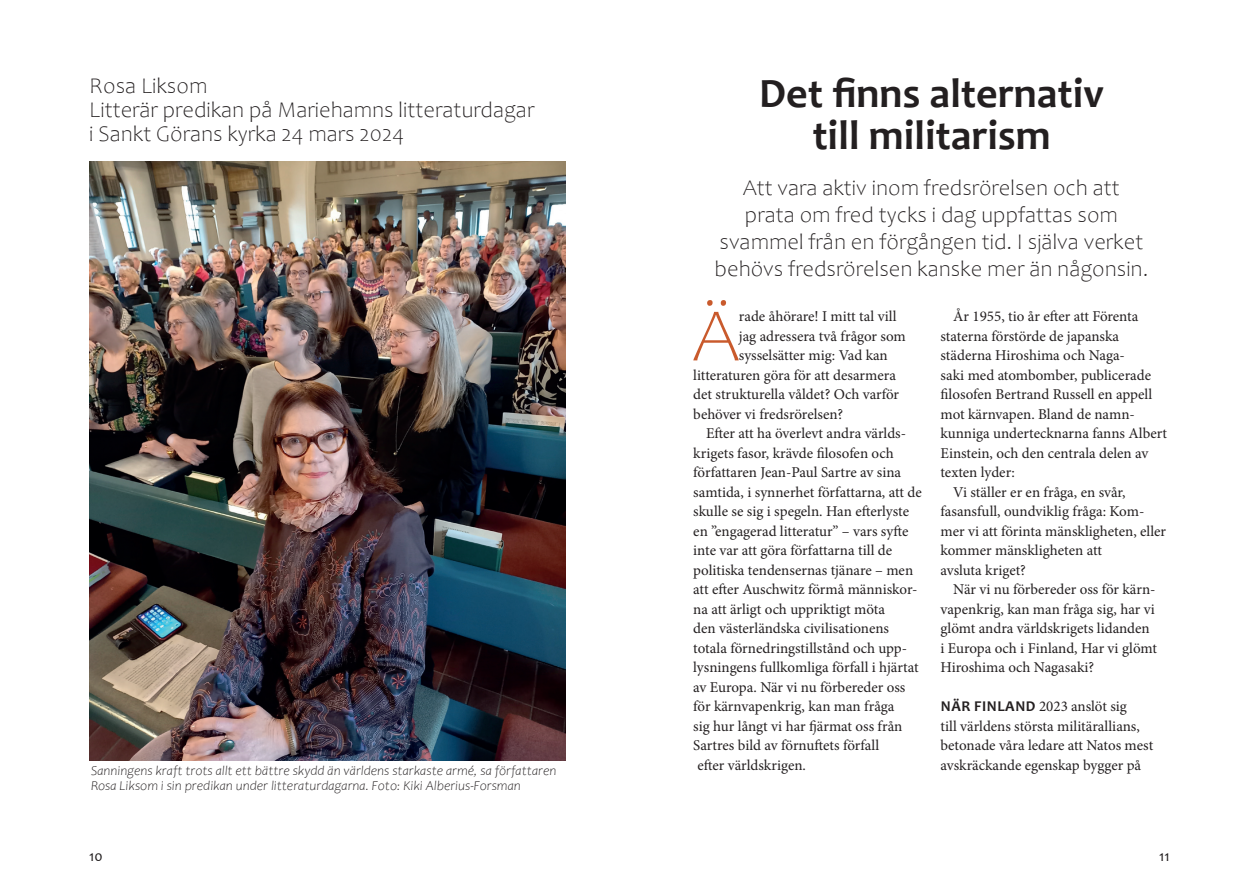
<style>
.page{position:relative;width:1259px;height:893px;background:#fff}
.page>*{position:absolute;margin:0;border:0;box-sizing:border-box;transform-origin:0 0}
.Brödtext{font:300 76.35px "Candara";color:#c95a2c}
.Rubrik{font:700 42px/42px "Candara";color:#231f20;text-align:center}
.Ingress{font:300 22.5px/24px "Candara";color:#231f20}
.Brödtext-2{font:15px/19.5px "Minion Pro";color:#231f20}
.t1{font:15px "Candara";color:#231f20}
.Bildtext{font:italic 300 13.5px/15px "Candara";color:#231f20}
.s1{font-family:"Candara";font-weight:700}
</style>
<div class="page">
<img style="left:89px;top:161px;width:477px;height:599px">
<p class="Ingress" style="left:89px;top:74px;width:120px">Rosa Liksom</p>
<p class="Ingress" style="left:89px;top:98px;width:446px">Litterär predikan på Mariehamns litteraturdagar i Sankt Görans kyrka 24 mars 2024</p>
<p class="Bildtext" style="left:91px;top:763px;width:467px">Sanningens kraft trots allt ett bättre skydd än världens starkaste armé, sa författaren<br>Rosa Liksom i sin predikan under litteraturdagarna. Foto: Kiki Alberius-Forsman</p>
<p class="Rubrik" style="left:759px;top:72px;width:346px">Det finns alternativ till militarism</p>
<p class="Ingress" style="left:743px;top:177px;width:378px">Att vara aktiv inom fredsrörelsen och att</p>
<p class="Ingress" style="left:745px;top:204px;width:374px">prata om fred tycks i dag uppfattas som</p>
<p class="Ingress" style="left:719px;top:231px;width:425px">svammel från en förgången tid. I själva verket</p>
<p class="Ingress" style="left:714px;top:258px;width:435px">behövs fredsrörelsen kanske mer än någonsin.</p>
<p class="Brödtext" style="left:693px;top:294px;width:47px">Ä</p>
<p class="Brödtext-2" style="left:739px;top:307px;width:159px">rade åhörare! I mitt tal vill</p>
<p class="Brödtext-2" style="left:739px;top:326px;width:168px">jag adressera två frågor som</p>
<p class="Brödtext-2" style="left:739px;top:346px;width:150px">sysselsätter mig: Vad kan</p>
<p class="Brödtext-2" style="left:693px;top:365px;width:204px">litteraturen göra för att desarmera</p>
<p class="Brödtext-2" style="left:693px;top:385px;width:207px">det strukturella våldet? Och varför</p>
<p class="Brödtext-2" style="left:693px;top:404px;width:151px">behöver vi fredsrörelsen?</p>
<p class="Brödtext-2" style="left:693px;top:424px;width:230px;text-indent:13px">Efter att ha överlevt andra världs&shy;krigets fasor, krävde filosofen och författaren Jean-Paul Sartre av sina samtida, i synnerhet författarna, att de skulle se sig i spegeln. Han efterlyste en ”engagerad litteratur” – vars syfte inte var att göra författarna till de politiska tendensernas tjänare – men att efter Auschwitz förmå människor&shy;na att ärligt och uppriktigt möta<br>den västerländska civilisationens totala förnedringstillstånd och upp&shy;lysningens fullkomliga förfall i hjärtat av Europa. När vi nu förbereder oss för kärnvapenkrig, kan man fråga<br>sig hur långt vi har fjärmat oss från Sartres bild av förnuftets förfall</p>
<p class="Brödtext-2" style="left:697px;top:755px;width:110px">efter världskrigen.</p>
<p class="Brödtext-2" style="left:940px;top:307px;width:199px;text-indent:13px">År 1955, tio år efter att Förenta staterna förstörde de japanska</p>
<p class="Brödtext-2" style="left:940px;top:346px;width:228px">städerna Hiroshima och Naga-<br>saki med atombomber, publicerade filosofen Bertrand Russell en appell mot kärnvapen. Bland de namn&shy;kunniga undertecknarna fanns Albert<br>Einstein, och den centrala delen av texten lyder:</p>
<p class="Brödtext-2" style="left:940px;top:482px;width:227px;text-indent:13px">Vi ställer er en fråga, en svår, fasansfull, oundviklig fråga: Kom&shy;mer vi att förinta mänskligheten, eller kommer mänskligheten att</p>
<p class="Brödtext-2" style="left:940px;top:560px;width:87px">avsluta kriget?</p>
<p class="Brödtext-2" style="left:940px;top:580px;width:218px;text-indent:13px">När vi nu förbereder oss för kärn&shy;vapenkrig, kan man fråga sig, har vi glömt andra världskrigets lidanden i Europa och i Finland, Har vi glömt<br>Hiroshima och Nagasaki?</p>
<p class="Brödtext-2" style="left:940px;top:697px;width:214px"><span class="s1">NÄR FINLAND</span> 2023 anslöt sig<br>till världens största militärallians, betonade våra ledare att Natos mest avskräckande egenskap bygger på</p>
<p class="t1" style="left:89px;top:847px;width:15px">10</p>
<p class="t1" style="left:1159px;top:847px;width:12px">11</p>
</div>
